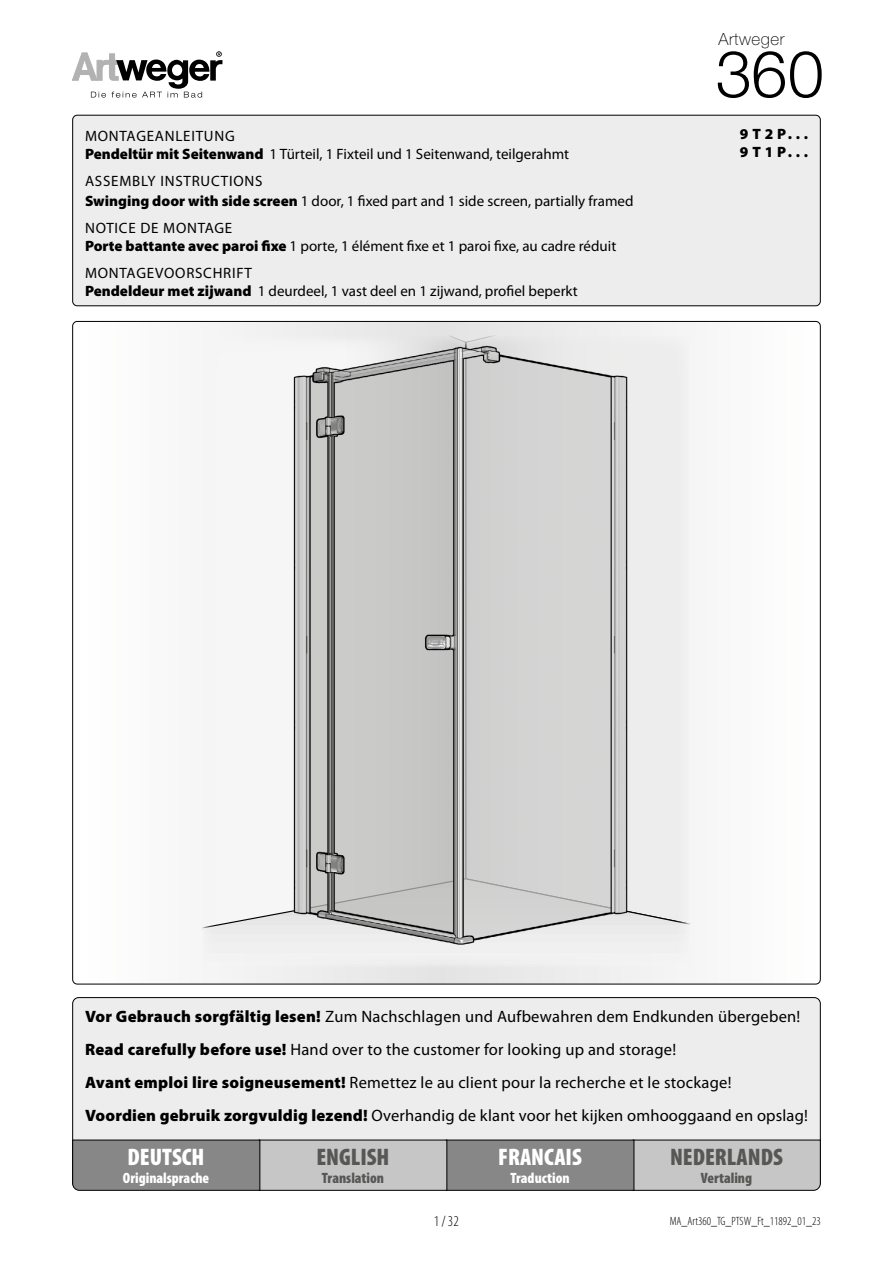
<style>
.page{position:relative;width:893px;height:1263px;background:#fff}
.page>*{position:absolute;margin:0;border:0;box-sizing:border-box;transform-origin:0 0}
.t1{font:300 64.8px "Helvetica Neue LT Std";color:#000}
.t2{font:900 condensed 24px "Myriad Pro";color:#575756}
.t3{font:900 condensed 24px "Myriad Pro";color:#fff}
.t4{font:100 16.95px "Helvetica Neue LT Std";letter-spacing:.03em;color:#000}
.t5{font:16.5px "Myriad Pro";letter-spacing:.015em;color:#000}
.t6{font:15px/18px "Myriad Pro";color:#000}
.t7{font:900 condensed 15px "Myriad Pro";color:#fff}
.t8{font:900 condensed 15px "Myriad Pro";color:#575756}
.t9{font:900 15px/18px "Myriad Pro";letter-spacing:.255em;color:#000}
.t10{font:300 condensed 15px "Myriad Pro";color:#000}
.t11{font:300 condensed 12px "Myriad Pro";color:#000}
.s1{font-weight:900}
</style>
<div class="page">
<svg style="left:72px;top:51px;width:150px;height:47px"></svg>
<div style="left:73px;top:115px;width:747px;height:191px;background:#ededed;border-radius:5px"></div>
<div style="left:72px;top:115px;width:749px;height:191px;border:1px solid #000;border-radius:5px"></div>
<svg style="left:73px;top:321px;width:747px;height:663px"></svg>
<div style="left:73px;top:997px;width:747px;height:191px;background:#ededed;border-radius:6px"></div>
<div style="left:656px;top:336px;width:34px;height:542px;background:#ededed"></div>
<div style="left:203px;top:336px;width:18px;height:542px;background:#f5f5f5"></div>
<div style="left:203px;top:878px;width:487px;height:89px;background:#f0f0f0"></div>
<img style="left:221px;top:327px;width:435px;height:638px">
<svg style="left:72px;top:1139px;width:749px;height:52px;background:#9f9f9f"></svg>
<p class="t6" style="left:85px;top:127px;width:486px">MONTAGEANLEITUNG<br><span class="s1">Pendeltür mit Seitenwand</span> 1 Türteil, 1 Fixteil und 1 Seitenwand, teilgerahmt</p>
<p class="t6" style="left:85px;top:172px;width:550px;line-height:19.5px">ASSEMBLY INSTRUCTIONS<br><span class="s1">Swinging door with side screen</span> 1 door, 1 fixed part and 1 side screen, partially framed</p>
<p class="t6" style="left:85px;top:219px;width:533px">NOTICE DE MONTAGE<br><span class="s1">Porte battante avec paroi fixe</span> 1 porte, 1 élément fixe et 1 paroi fixe, au cadre réduit</p>
<p class="t6" style="left:85px;top:264px;width:494px">MONTAGEVOORSCHRIFT<br><span class="s1">Pendeldeur met zijwand</span> 1 deurdeel, 1 vast deel en 1 zijwand, profiel beperkt</p>
<p class="t4" style="left:718px;top:29px;width:67px">Artweger</p>
<h1 class="t1" style="left:716px;top:34px;width:110px">360</h1>
<p class="t9" style="left:740px;top:125px;width:70px">9T2P...<br>9T1P...</p>
<p class="t5" style="left:85px;top:1008px;width:717px"><span class="s1">Vor Gebrauch sorgfältig lesen!</span> Zum Nachschlagen und Aufbewahren dem Endkunden übergeben!</p>
<p class="t5" style="left:85px;top:1041px;width:593px"><span class="s1">Read carefully before use!</span> Hand over to the customer for looking up and storage!</p>
<p class="t5" style="left:85px;top:1074px;width:648px"><span class="s1">Avant emploi lire soigneusement!</span> Remettez le au client pour la recherche et le stockage!</p>
<p class="t5" style="left:85px;top:1107px;width:724px"><span class="s1">Voordien gebruik zorgvuldig lezend!</span> Overhandig de klant voor het kijken omhooggaand en opslag!</p>
<h2 class="t3" style="left:128px;top:1144px;width:78px">DEUTSCH</h2>
<p class="t7" style="left:123px;top:1170px;width:88px">Originalsprache</p>
<h2 class="t2" style="left:316px;top:1144px;width:75px">ENGLISH</h2>
<p class="t8" style="left:322px;top:1170px;width:64px">Translation</p>
<h2 class="t3" style="left:498px;top:1144px;width:85px">FRANCAIS</h2>
<p class="t7" style="left:510px;top:1170px;width:61px">Traduction</p>
<h2 class="t2" style="left:670px;top:1144px;width:114px">NEDERLANDS</h2>
<p class="t8" style="left:701px;top:1170px;width:53px">Vertaling</p>
<p class="t10" style="left:434px;top:1213px;width:27px">1 / 32</p>
<p class="t11" style="left:670px;top:1214px;width:152px">MA_Art360_TG_PTSW_Ft_11892_01_23</p>
</div>
